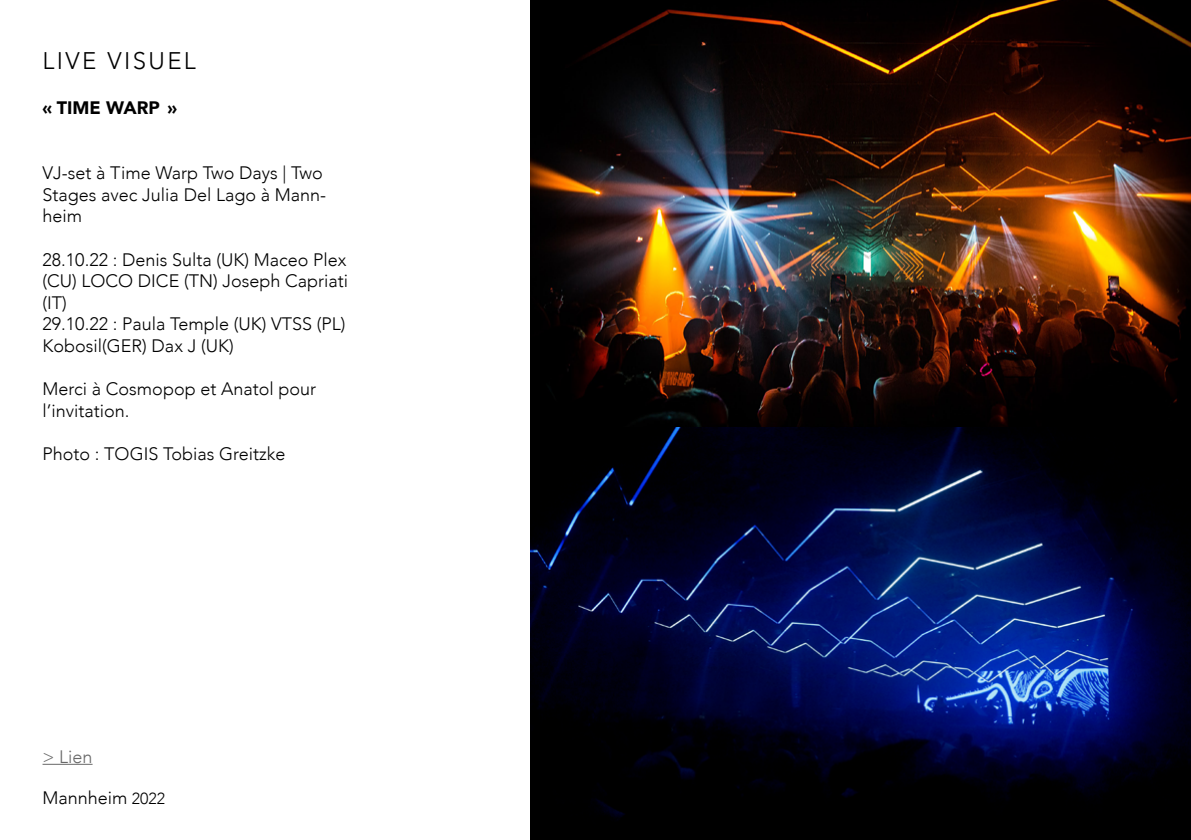
<style>
.page{position:relative;width:1191px;height:840px;background:#fff}
.page>*{position:absolute;margin:0;border:0;box-sizing:border-box;transform-origin:0 0}
.t1{font:300 24px "Avenir";letter-spacing:.1em;color:#000}
.t2{font:300 18px/21.6px "Avenir";color:#000}
.t3{font:900 18px "Avenir";color:#000}
.t4{font:300 18px "Avenir";color:#686868}
.s1{font-size:16px}
</style>
<div class="page">
<img style="left:530px;top:0;width:661px;height:428px">
<img style="left:530px;top:428px;width:661px;height:411px">
<hr style="left:43px;top:763px;width:50px;height:1px;background:#686868">
<h1 class="t1" style="left:43px;top:46px;width:155px">LIVE VISUEL</h1>
<p class="t3" style="left:43px;top:92px;width:136px">« TIME WARP »</p>
<p class="t2" style="left:43px;top:162px;width:285px">VJ-set à Time Warp Two Days | Two<br>Stages avec Julia Del Lago à Mann&shy;heim</p>
<p class="t2" style="left:43px;top:248px;width:307px">28.10.22 : Denis Sulta (UK) Maceo Plex (CU) LOCO DICE (TN) Joseph Capriati (IT)<br>29.10.22 : Paula Temple (UK) VTSS (PL)<br>Kobosil(GER) Dax J (UK)</p>
<p class="t2" style="left:43px;top:378px;width:275px">Merci à Cosmopop et Anatol pour l’invitation.</p>
<p class="t2" style="left:43px;top:443px;width:244px">Photo : TOGIS Tobias Greitzke</p>
<p class="t4" style="left:43px;top:745px;width:52px">&gt; Lien</p>
<p class="t2" style="left:43px;top:786px;width:124px">Mannheim <span class="s1">2022</span></p>
</div>
